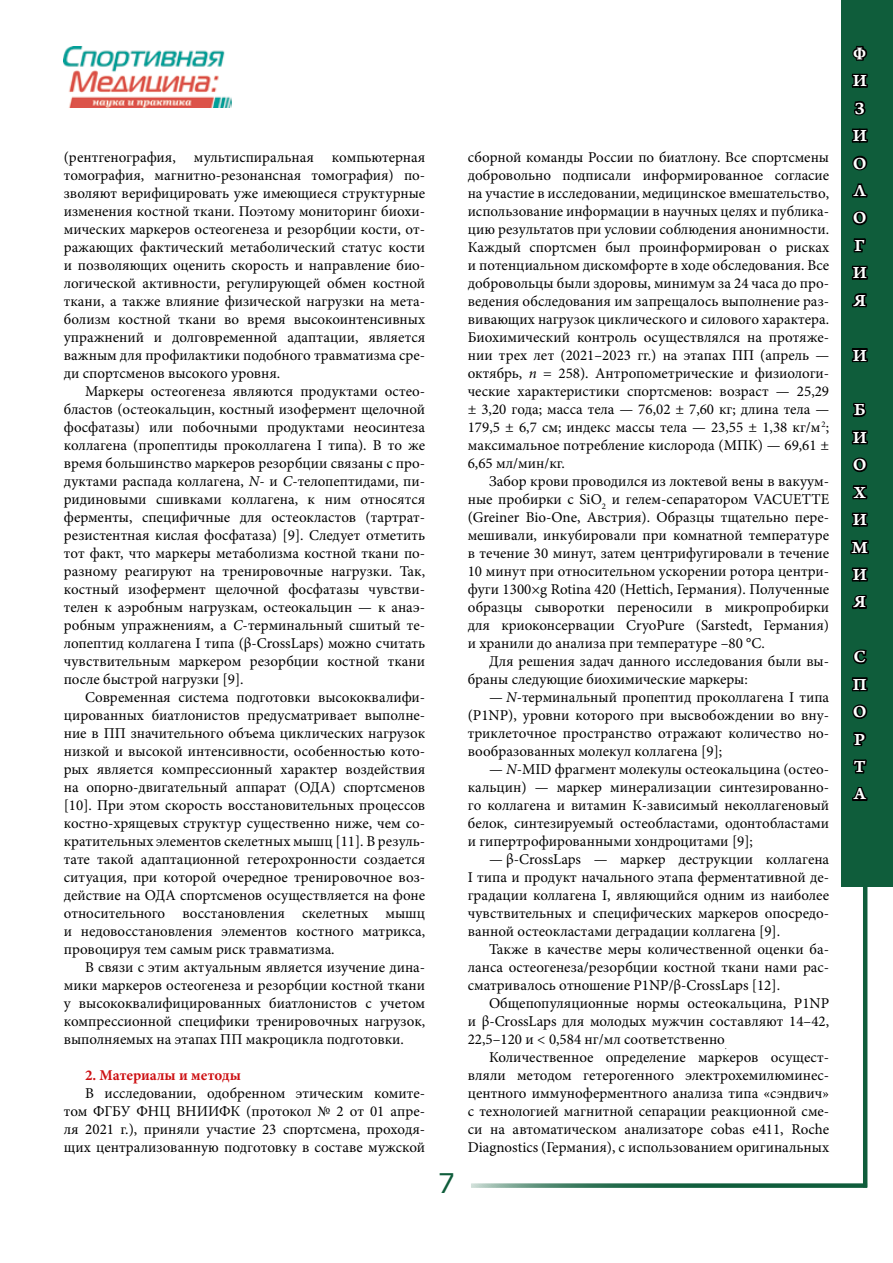
<style>
.page{position:relative;width:893px;height:1263px;background:#fff}
.page>*{position:absolute;margin:0;border:0;box-sizing:border-box;transform-origin:0 0}
.t1{font:27px "Verdana";color:#0f5d3b}
.t2{font:18px/27.5px "Arno Pro Smbd Caption";color:#fff;text-align:justify}
.osn-text{font:15px/18px "Minion Pro";color:#000;text-align:justify}
.t3{font:700 15px "Minion Pro";letter-spacing:-.005em;color:#cd1013}
.s1{font-style:italic}
</style>
<div class="page">
<hr style="left:863px;top:111px;width:4px;height:1076px;background:#0f5d3b">
<svg style="left:471px;top:1183px;width:396px;height:5px;background:#448066"></svg>
<img style="left:64px;top:47px;width:168px;height:60px">
<div style="left:841px;top:0;width:52px;height:887px;background:#0f5d3b"></div>
<svg style="left:852px;top:46px;width:16px;height:15px"></svg>
<svg style="left:851px;top:73px;width:17px;height:70px"></svg>
<svg style="left:852px;top:155px;width:16px;height:71px"></svg>
<svg style="left:853px;top:238px;width:13px;height:15px"></svg>
<svg style="left:851px;top:265px;width:17px;height:15px"></svg>
<svg style="left:851px;top:293px;width:16px;height:15px"></svg>
<svg style="left:851px;top:348px;width:17px;height:15px"></svg>
<svg style="left:852px;top:402px;width:15px;height:15px"></svg>
<svg style="left:851px;top:430px;width:17px;height:15px"></svg>
<svg style="left:850px;top:457px;width:19px;height:125px"></svg>
<svg style="left:851px;top:595px;width:16px;height:14px"></svg>
<svg style="left:853px;top:649px;width:14px;height:16px"></svg>
<svg style="left:851px;top:677px;width:17px;height:15px"></svg>
<svg style="left:852px;top:704px;width:16px;height:15px"></svg>
<svg style="left:853px;top:732px;width:14px;height:15px"></svg>
<svg style="left:852px;top:759px;width:16px;height:139px"></svg>
<p class="osn-text" style="left:64px;top:148px;width:363px">(рентгенография, мультиспиральная компьютерная томография, магнитно-резонансная томография) по&shy;зволяют верифицировать уже имеющиеся структурные изменения костной ткани. Поэтому мониторинг биохи&shy;мических маркеров остеогенеза и резорбции кости, от&shy;ражающих фактический метаболический статус кости и позволяющих оценить скорость и направление био&shy;логической активности, регулирующей обмен костной ткани, а также влияние физической нагрузки на мета&shy;болизм костной ткани во время высокоинтенсивных упражнений и долговременной адаптации, является важным для профилактики подобного травматизма сре&shy;ди спортсменов высокого уровня.</p>
<p class="osn-text" style="left:64px;top:382px;width:363px;text-indent:21px">Маркеры остеогенеза являются продуктами остео&shy;бластов (остеокальцин, костный изофермент щелочной фосфатазы) или побочными продуктами неосинтеза коллагена (пропептиды проколлагена I типа). В то же время большинство маркеров резорбции связаны с про&shy;дуктами распада коллагена, <span class="s1">N</span>‑ и <span class="s1">C</span>‑телопептидами, пи&shy;ридиновыми сшивками коллагена, к ним относятся ферменты, специфичные для остеокластов (тартрат&shy;резистентная кислая фосфатаза) [9]. Следует отметить тот факт, что маркеры метаболизма костной ткани по&shy;разному реагируют на тренировочные нагрузки. Так, костный изофермент щелочной фосфатазы чувстви&shy;телен к аэробным нагрузкам, остеокальцин — к анаэ&shy;робным упражнениям, а <span class="s1">С</span>‑терминальный сшитый те&shy;лопептид коллагена I типа (β-CrossLaps) можно считать чувствительным маркером резорбции костной ткани после быстрой нагрузки [9].</p>
<p class="osn-text" style="left:64px;top:688px;width:363px;text-indent:21px">Современная система подготовки высококвалифи&shy;цированных биатлонистов предусматривает выполне&shy;ние в ПП значительного объема циклических нагрузок низкой и высокой интенсивности, особенностью кото&shy;рых является компрессионный характер воздействия на опорно-двигательный аппарат (ОДА) спортсменов [10]. При этом скорость восстановительных процессов костно-хрящевых структур существенно ниже, чем со&shy;кратительных элементов скелетных мышц [11]. В резуль&shy;тате такой адаптационной гетерохронности создается ситуация, при которой очередное тренировочное воз&shy;действие на ОДА спортсменов осуществляется на фоне относительного восстановления скелетных мышц и недовосстановления элементов костного матрикса, провоцируя тем самым риск травматизма.</p>
<p class="osn-text" style="left:64px;top:958px;width:363px;text-indent:21px">В связи с этим актуальным является изучение дина&shy;мики маркеров остеогенеза и резорбции костной ткани у высококвалифицированных биатлонистов с учетом компрессионной специфики тренировочных нагрузок, выполняемых на этапах ПП макроцикла подготовки.</p>
<p class="t3" style="left:85px;top:1065px;width:157px">2. Материалы и методы</p>
<p class="osn-text" style="left:64px;top:1084px;width:363px;text-indent:21px">В исследовании, одобренном этическим комите&shy;том ФГБУ ФНЦ ВНИИФК (протокол № 2 от 01 апре&shy;ля 2021 г.), приняли участие 23 спортсмена, проходя&shy;щих централизованную подготовку в составе мужской</p>
<h1 class="t1" style="left:438px;top:1165px;width:19px">7</h1>
<p class="osn-text" style="left:468px;top:148px;width:363px">сборной команды России по биатлону. Все спортсмены добровольно подписали информированное согласие на участие в исследовании, медицинское вмешательство, использование информации в научных целях и публика&shy;цию результатов при условии соблюдения анонимности.<br>Каждый спортсмен был проинформирован о рисках и потенциальном дискомфорте в ходе обследования. Все добровольцы были здоровы, минимум за 24 часа до про&shy;ведения обследования им запрещалось выполнение раз&shy;вивающих нагрузок циклического и силового характера.<br>Биохимический контроль осуществлялся на протяже&shy;нии трех лет (2021–2023 гг.) на этапах ПП (апрель — октябрь, <span class="s1">n</span> = 258). Антропометрические и физиологи&shy;ческие характеристики спортсменов: возраст — 25,29 ± 3,20 года; масса тела — 76,02 ± 7,60 кг; длина тела — 179,5 ± 6,7 см; индекс массы тела — 23,55 ± 1,38 кг/м<sup>2</sup>; максимальное потребление кислорода (МПК) — 69,61 ± 6,65 мл/мин/кг.</p>
<p class="osn-text" style="left:468px;top:472px;width:363px;text-indent:21px">Забор крови проводился из локтевой вены в вакуум&shy;ные пробирки с SiO<sub>2</sub> и гелем-сепаратором VACUETTE (Greiner Bio-One, Австрия). Образцы тщательно пере&shy;мешивали, инкубировали при комнатной температуре в течение 30 минут, затем центрифугировали в течение 10 минут при относительном ускорении ротора центри&shy;фуги 1300×g Rotina 420 (Hettich, Германия). Полученные образцы сыворотки переносили в микропробирки для криоконсервации CryoPure (Sarstedt, Германия) и хранили до анализа при температуре –80 °C.</p>
<p class="osn-text" style="left:468px;top:652px;width:363px;text-indent:21px">Для решения задач данного исследования были вы&shy;браны следующие биохимические маркеры:</p>
<p class="osn-text" style="left:468px;top:688px;width:363px;text-indent:21px">— <span class="s1">N</span>‑терминальный пропептид проколлагена I типа (P1NP), уровни которого при высвобождении во вну&shy;триклеточное пространство отражают количество но&shy;вообразованных молекул коллагена [9];</p>
<p class="osn-text" style="left:468px;top:760px;width:363px;text-indent:21px">— <span class="s1">N</span>‑MID фрагмент молекулы остеокальцина (остео&shy;кальцин) — маркер минерализации синтезированно&shy;го коллагена и витамин К‑зависимый неколлагеновый белок, синтезируемый остеобластами, одонтобластами и гипертрофированными хондроцитами [9];</p>
<p class="osn-text" style="left:468px;top:850px;width:363px;text-indent:21px">— β-CrossLaps — маркер деструкции коллагена I типа и продукт начального этапа ферментативной де&shy;градации коллагена I, являющийся одним из наиболее чувствительных и специфических маркеров опосредо&shy;ванной остеокластами деградации коллагена [9].</p>
<p class="osn-text" style="left:468px;top:940px;width:363px;text-indent:21px">Также в качестве меры количественной оценки ба&shy;ланса остеогенеза/резорбции костной ткани нами рас&shy;сматривалось отношение P1NP/β-CrossLaps [12].</p>
<p class="osn-text" style="left:468px;top:994px;width:363px;text-indent:21px">Общепопуляционные нормы остеокальцина, P1NP и β-CrossLaps для молодых мужчин составляют 14–42, 22,5–120 и &lt; 0,584 нг/мл соответственно<sub>.</sub></p>
<p class="osn-text" style="left:468px;top:1048px;width:363px;text-indent:21px">Количественное определение маркеров осущест&shy;вляли методом гетерогенного электрохемилюминес&shy;центного иммуноферментного анализа типа «сэндвич» c технологией магнитной сепарации реакционной сме&shy;си на автоматическом анализаторе cobas e411, Roche Diagnostics (Германия), с использованием оригинальных</p>
<p class="t2" style="left:853px;top:40px;width:16px">Ф И З И О Л О Г И Я</p>
<p class="t2" style="left:853px;top:342px;width:16px">И</p>
<p class="t2" style="left:852px;top:397px;width:18px;text-align:left">Б<br>И<br>О<br>Х<br>И<br>М<br>И<br>Я</p>
<p class="t2" style="left:853px;top:644px;width:15px">С П О Р Т А</p>
</div>
